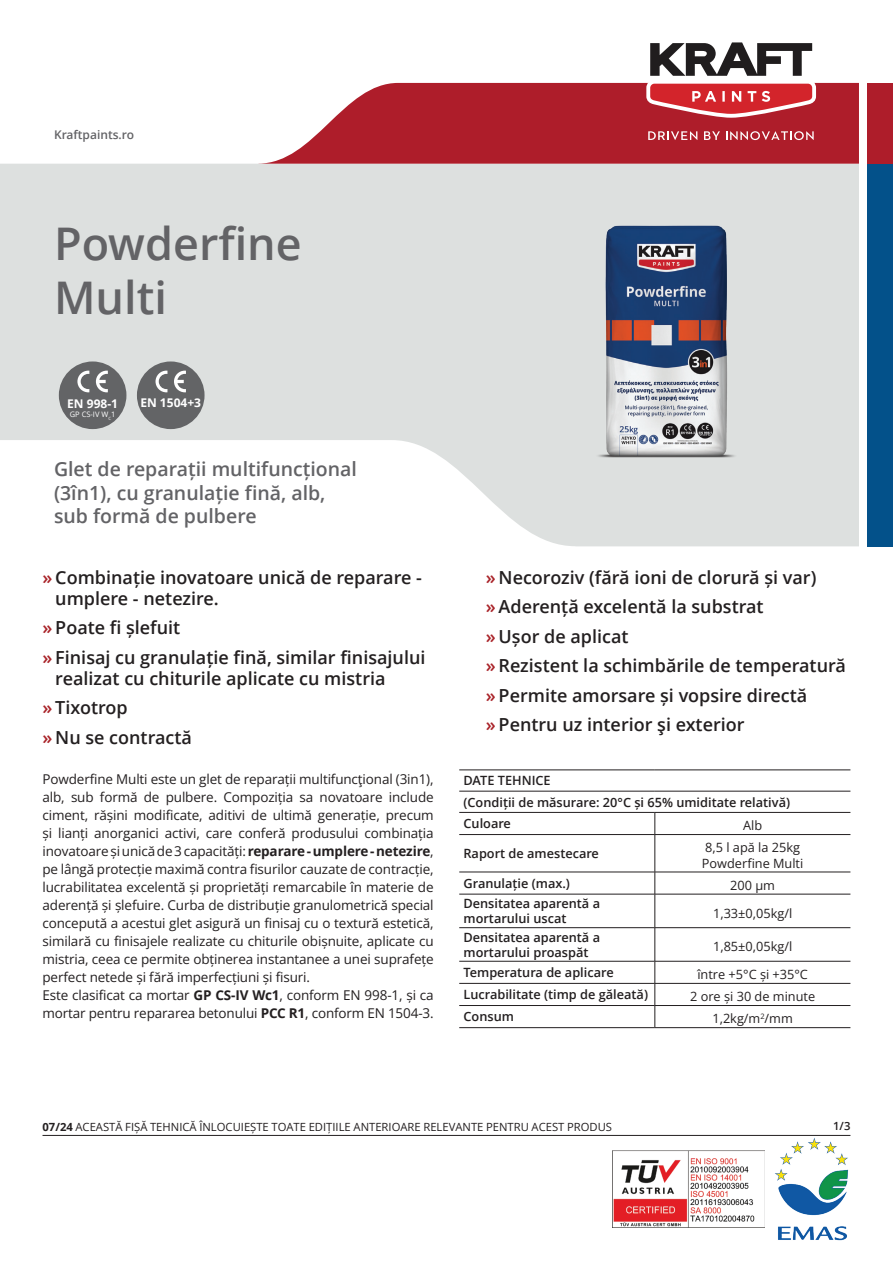
<style>
.page{position:relative;width:893px;height:1263px;background:#fff}
.page>*{position:absolute;margin:0;border:0;box-sizing:border-box;transform-origin:0 0}
.t1{font:600 45px/54px "Open Sans";color:#636366}
.t2{font:600 19.5px/23.4px "Open Sans";color:#636366}
.t3{font:600 18px/29.5px "Open Sans";color:#231f20}
.t4{font:13.5px/18px "Open Sans";letter-spacing:-.01em;color:#231f20}
.t5{font:600 12.75px/21.5px "Open Sans";color:#231f20}
.t6{font:12.75px/15.3px "Open Sans";color:#231f20}
.t7{font:700 12px "Open Sans";color:#fff}
.t8{font:600 12px "Open Sans";color:#636366}
.t9{font:11.25px "Open Sans";color:#231f20}
.t10{font:600 11.25px "Open Sans";color:#231f20}
.t11{font:7.5px "Open Sans";color:#fff}
.s1{color:#a92228}
.s2{font-weight:700}
</style>
<div class="page">
<svg style="left:0;top:164px;width:859px;height:382px;fill:#dde0df"></svg>
<svg style="left:259px;top:83px;width:600px;height:81px;background:#b93d48"></svg>
<div style="left:867px;top:83px;width:26px;height:81px;background:#ae1d2a"></div>
<div style="left:867px;top:164px;width:26px;height:382px;background:#03518a"></div>
<svg style="left:642px;top:42px;width:178px;height:80px"></svg>
<svg style="left:648px;top:131px;width:49px;height:9px"></svg>
<svg style="left:704px;top:131px;width:16px;height:9px"></svg>
<svg style="left:726px;top:131px;width:88px;height:9px"></svg>
<img style="left:612px;top:1150px;width:152px;height:77px">
<img style="left:775px;top:1138px;width:74px;height:103px">
<hr style="left:43px;top:1135px;width:807px;height:1px;background:#231f20">
<img style="left:542px;top:217px;width:249px;height:249px">
<div style="left:59px;top:361px;width:67px;height:68px;background:#636466;border-radius:50%"></div>
<svg style="left:77px;top:371px;width:31px;height:21px"></svg>
<div style="left:137px;top:361px;width:68px;height:68px;background:#636466;border-radius:50%"></div>
<svg style="left:156px;top:371px;width:30px;height:21px"></svg>
<hr style="left:459px;top:791px;width:196px;height:1px;background:#231f20">
<hr style="left:655px;top:791px;width:195px;height:1px;background:#231f20">
<hr style="left:459px;top:812px;width:196px;height:1px;background:#231f20">
<hr style="left:655px;top:812px;width:195px;height:1px;background:#231f20">
<svg style="left:655px;top:813px;width:1px;height:21px"></svg>
<hr style="left:459px;top:834px;width:196px;height:1px;background:#231f20">
<hr style="left:655px;top:834px;width:195px;height:1px;background:#231f20">
<hr style="left:655px;top:835px;width:1px;height:37px;background:#231f20">
<hr style="left:459px;top:872px;width:196px;height:1px;background:#231f20">
<hr style="left:655px;top:872px;width:195px;height:1px;background:#231f20">
<svg style="left:655px;top:872px;width:1px;height:22px"></svg>
<hr style="left:459px;top:894px;width:196px;height:1px;background:#231f20">
<hr style="left:655px;top:894px;width:195px;height:1px;background:#231f20">
<hr style="left:655px;top:894px;width:1px;height:33px;background:#231f20">
<hr style="left:459px;top:927px;width:196px;height:1px;background:#231f20">
<hr style="left:655px;top:927px;width:195px;height:1px;background:#231f20">
<hr style="left:655px;top:928px;width:1px;height:33px;background:#231f20">
<hr style="left:459px;top:961px;width:196px;height:1px;background:#231f20">
<hr style="left:655px;top:961px;width:195px;height:1px;background:#231f20">
<hr style="left:459px;top:983px;width:196px;height:1px;background:#231f20">
<hr style="left:655px;top:983px;width:195px;height:1px;background:#231f20">
<svg style="left:655px;top:961px;width:1px;height:66px"></svg>
<hr style="left:459px;top:770px;width:196px;height:1px;background:#231f20">
<hr style="left:655px;top:770px;width:195px;height:1px;background:#231f20">
<hr style="left:459px;top:1005px;width:196px;height:1px;background:#231f20">
<hr style="left:655px;top:1005px;width:195px;height:1px;background:#231f20">
<hr style="left:459px;top:1027px;width:196px;height:1px;background:#231f20">
<hr style="left:655px;top:1027px;width:195px;height:1px;background:#231f20">
<p class="t8" style="left:54px;top:126px;width:82px">Kraftpaints.ro</p>
<h1 class="t1" style="left:54px;top:216px;width:249px">Powderfine<br>Multi</h1>
<p class="t7" style="left:67px;top:395px;width:52px">EN 998-1</p>
<p class="t11" style="left:70px;top:409px;width:47px">GP CS-IV W<sub>C</sub>1</p>
<p class="t7" style="left:140px;top:394px;width:62px">EN 1504+3</p>
<h2 class="t2" style="left:54px;top:457px;width:304px">Glet de reparații multifuncțional (3în1), cu granulație fină, alb, sub formă de pulbere</h2>
<h3 class="t3" style="left:55px;top:566px;width:368px;line-height:21px;text-indent:-13px"><span class="s1">»</span>Combinație inovatoare unică de reparare - umplere - netezire.</h3>
<h3 class="t3" style="left:43px;top:612px;width:385px"><span class="s1">»</span>Poate fi șlefuit<br><span class="s1">»</span> Finisaj cu granulație fină, similar finisajului</h3>
<h3 class="t3" style="left:43px;top:663px;width:345px;text-indent:13px">realizat cu chiturile aplicate cu mistria <span class="s1">»</span> Tixotrop<br><span class="s1">»</span>Nu se contractă</h3>
<p class="t4" style="left:43px;top:770px;width:393px">Powderfine Multi este un glet de reparații multifuncţional (3in1), alb, sub formă de pulbere. Compoziția sa novatoare include ciment, rășini modificate, aditivi de ultimă generație, precum și lianți anorganici activi, care conferă produsului combinația inovatoare și unică de 3 capacități: <span class="s2">reparare - umplere - netezire</span>, pe lângă protecție maximă contra fisurilor cauzate de contracție, lucrabilitatea excelentă și proprietăți remarcabile în materie de aderență și șlefuire. Curba de distribuție granulometrică special concepută a acestui glet asigură un finisaj cu o textură estetică, similară cu finisajele realizate cu chiturile obișnuite, aplicate cu mistria, ceea ce permite obținerea instantanee a unei suprafețe perfect netede și fără imperfecțiuni și fisuri.<br>Este clasificat ca mortar <span class="s2">GP CS-IV Wc1</span>, conform EN 998-1, și ca mortar pentru repararea betonului <span class="s2">PCC R1</span>, conform EN 1504-3.</p>
<h3 class="t3" style="left:486px;top:562px;width:362px"><span class="s1">»</span>Necoroziv (fără ioni de clorură și var) <span class="s1">»</span>Aderență excelentă la substrat<br><span class="s1">»</span> Ușor de aplicat<br><span class="s1">»</span>Rezistent la schimbările de temperatură <span class="s1">»</span>Permite amorsare și vopsire directă <span class="s1">»</span>Pentru uz interior şi exterior</h3>
<p class="t5" style="left:463px;top:770px;width:328px">DATE TEHNICE<br>(Condiții de măsurare: 20°C și 65% umiditate relativă)<br>Culoare</p>
<p class="t6" style="left:743px;top:818px;width:21px">Alb</p>
<p class="t5" style="left:463px;top:842px;width:137px">Raport de amestecare</p>
<p class="t6" style="left:702px;top:840px;width:103px">8,5 l apă la 25kg<br>Powderfine Multi</p>
<p class="t5" style="left:463px;top:872px;width:108px">Granulație (max.)</p>
<p class="t6" style="left:730px;top:877px;width:46px">200 μm</p>
<p class="t5" style="left:463px;top:895px;width:138px;line-height:15.3px">Densitatea aparentă a mortarului uscat</p>
<p class="t6" style="left:713px;top:905px;width:81px">1,33±0,05kg/l</p>
<p class="t5" style="left:463px;top:929px;width:138px;line-height:15.3px">Densitatea aparentă a mortarului proaspăt</p>
<p class="t6" style="left:713px;top:939px;width:81px">1,85±0,05kg/l</p>
<p class="t5" style="left:463px;top:961px;width:152px">Temperatura de aplicare</p>
<p class="t6" style="left:697px;top:966px;width:112px">între +5°C și +35°C</p>
<p class="t5" style="left:463px;top:984px;width:186px">Lucrabilitate (timp de găleată)</p>
<p class="t6" style="left:690px;top:989px;width:127px">2 ore și 30 de minute</p>
<p class="t5" style="left:463px;top:1006px;width:52px">Consum</p>
<p class="t6" style="left:712px;top:1011px;width:82px">1,2kg/m<sup>2</sup>/mm</p>
<p class="t9" style="left:43px;top:1119px;width:571px"><span class="s2">07/24</span> ACEASTĂ FIȘĂ TEHNICĂ ÎNLOCUIEȘTE TOATE EDIȚIILE ANTERIOARE RELEVANTE PENTRU ACEST PRODUS</p>
<p class="t10" style="left:833px;top:1118px;width:19px">1/3</p>
</div>
